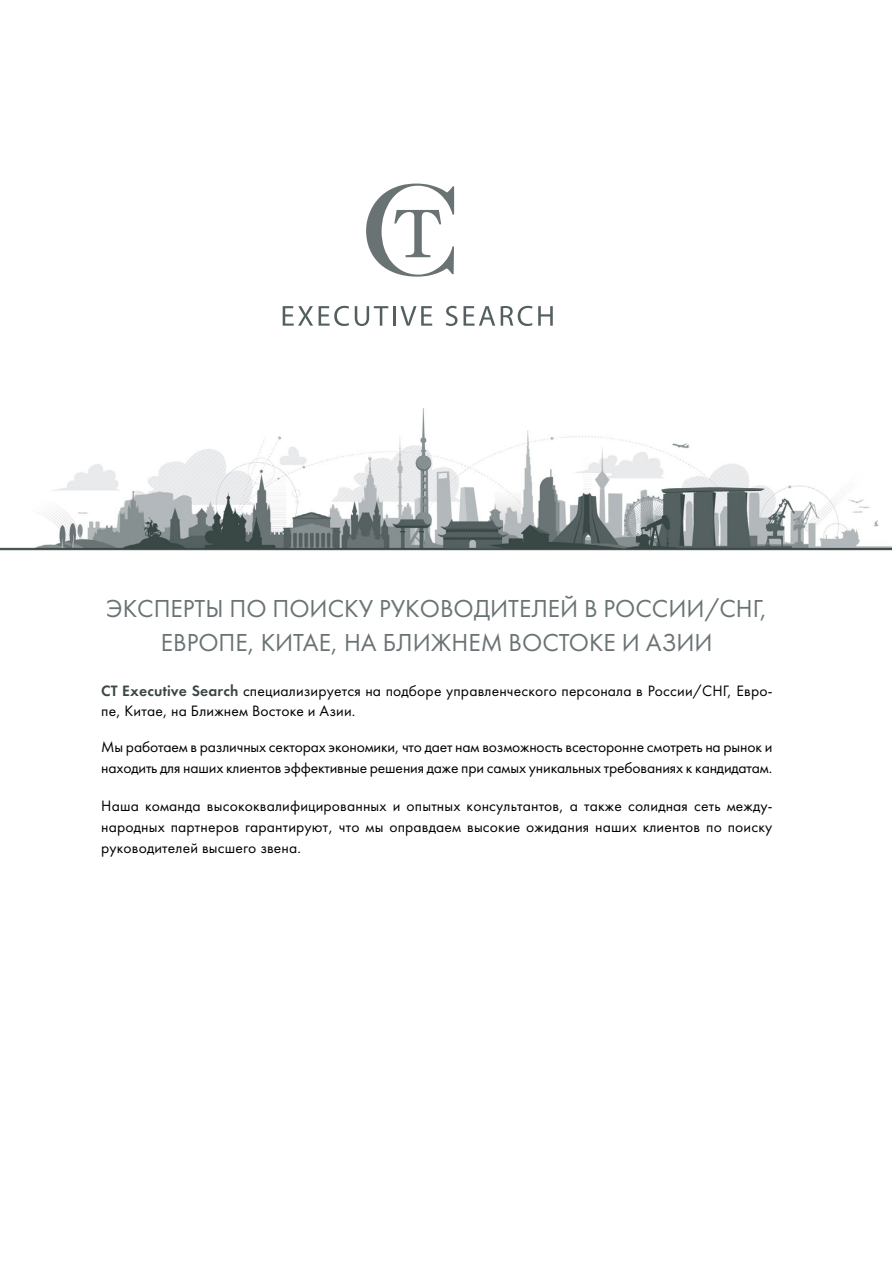
<style>
.page{position:relative;width:893px;height:1263px;background:#fff}
.page>*{position:absolute;margin:0;border:0;box-sizing:border-box;transform-origin:0 0}
.t1{font:25.5px/34.5px "Futura Book C";color:#6a7374;text-align:center}
.t2{font:15.6px/21px "Futura Book C";letter-spacing:-.01em;color:#000}
.t3{font:15.6px/19.5px "Futura Book C";letter-spacing:.01em;color:#000}
.s1{font-family:"Futura Demi C";color:#394645}
</style>
<div class="page">
<img style="left:0;top:409px;width:892px;height:142px">
<svg style="left:283px;top:306px;width:30px;height:20px"></svg>
<svg style="left:319px;top:306px;width:30px;height:20px"></svg>
<svg style="left:355px;top:306px;width:33px;height:20px"></svg>
<hr style="left:393px;top:306px;width:3px;height:20px;background:#545f60">
<svg style="left:400px;top:306px;width:32px;height:20px"></svg>
<svg style="left:446px;top:306px;width:12px;height:20px"></svg>
<svg style="left:464px;top:306px;width:31px;height:20px"></svg>
<svg style="left:501px;top:306px;width:52px;height:20px"></svg>
<svg style="left:366px;top:184px;width:88px;height:93px"></svg>
<h1 class="t1" style="left:106px;top:591px;width:662px">ЭКСПЕРТЫ ПО ПОИСКУ РУКОВОДИТЕЛЕЙ В РОССИИ/СНГ,<br>ЕВРОПЕ, КИТАЕ, НА БЛИЖНЕМ ВОСТОКЕ И АЗИИ</h1>
<p class="t3" style="left:101px;top:681px;width:673px"><span class="s1">CT Executive Search</span> специализируется на подборе управленческого персонала в России/СНГ, Евро&shy;пе, Китае, на Ближнем Востоке и Азии.</p>
<p class="t2" style="left:101px;top:737px;width:673px">Мы работаем в различных секторах экономики, что дает нам возможность всесторонне смотреть на рынок и находить для наших клиентов эффективные решения даже при самых уникальных требованиях к кандидатам.</p>
<p class="t2" style="left:101px;top:796px;width:673px;text-align:justify">Наша команда высококвалифицированных и опытных консультантов, а также солидная сеть между&shy;народных партнеров гарантируют, что мы оправдаем высокие ожидания наших клиентов по поиску руководителей высшего звена.</p>
</div>
